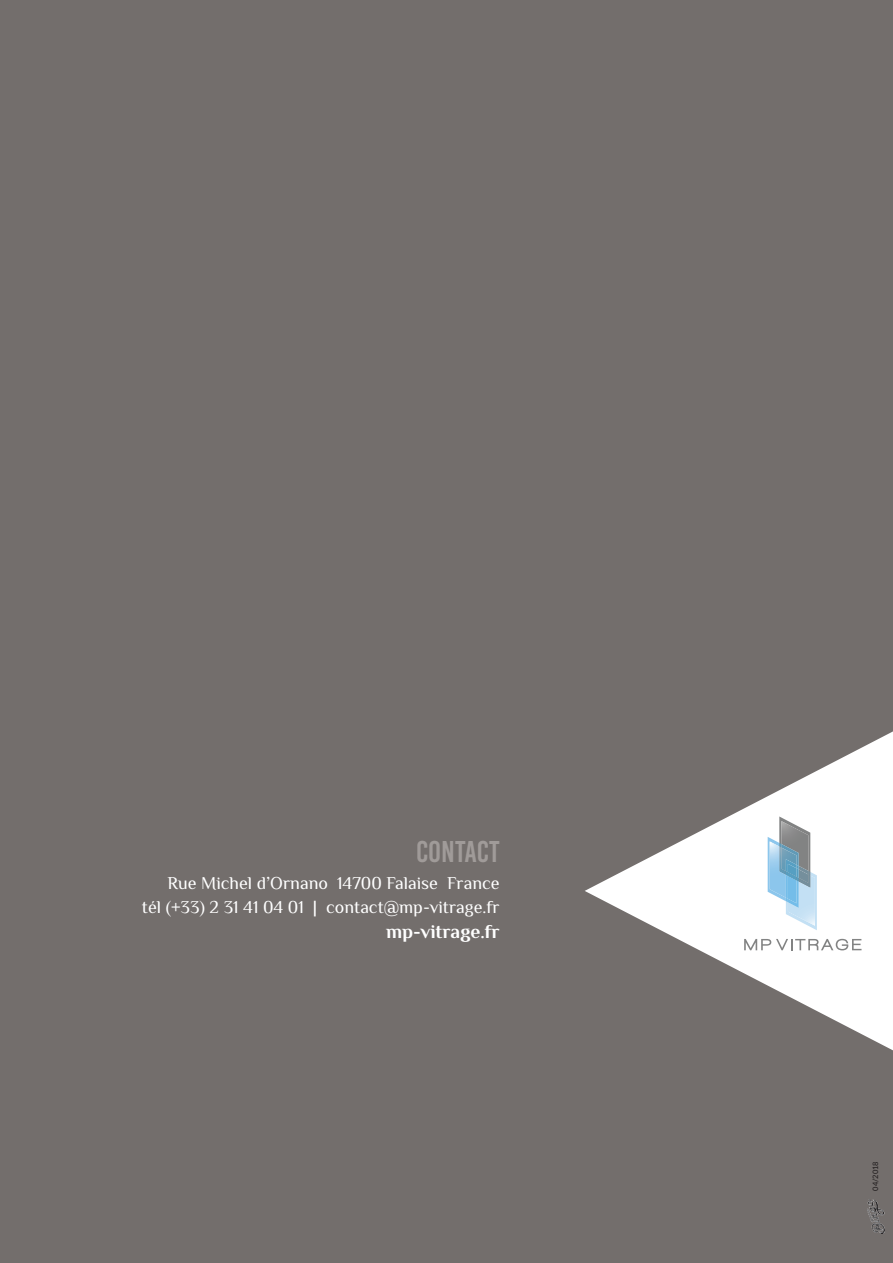
<style>
.page{position:relative;width:893px;height:1263px;background:#736e6c}
.page>*{position:absolute;margin:0;border:0;box-sizing:border-box;transform-origin:0 0}
.t1{font:30px "Bebas Kai";color:#a09b99}
.t2{font:700 19.5px "Philosopher";color:#fff}
.t3{font:18px/23.4px "Philosopher";color:#fff;text-align:right}
.t4{font:500 7.5px "Lato";color:#231f20}
</style>
<div class="page">
<svg style="left:585px;top:731px;width:308px;height:319px"></svg>
<svg style="left:744px;top:939px;width:117px;height:11px"></svg>
<svg style="left:768px;top:816px;width:49px;height:114px"></svg>
<img style="left:867px;top:1199px;width:18px;height:34px">
<h1 class="t1" style="left:416px;top:838px;width:85px">CONTACT</h1>
<p class="t3" style="left:142px;top:872px;width:359px">Rue Michel d’Ornano 14700 Falaise France<br>tél (+33) 2 31 41 04 01 | contact@mp-vitrage.fr</p>
<p class="t2" style="left:386px;top:921px;width:115px">mp-vitrage.fr</p>
<p class="t4" style="left:871px;top:1191px;width:31px;rotate:-90deg">04/2018</p>
</div>
